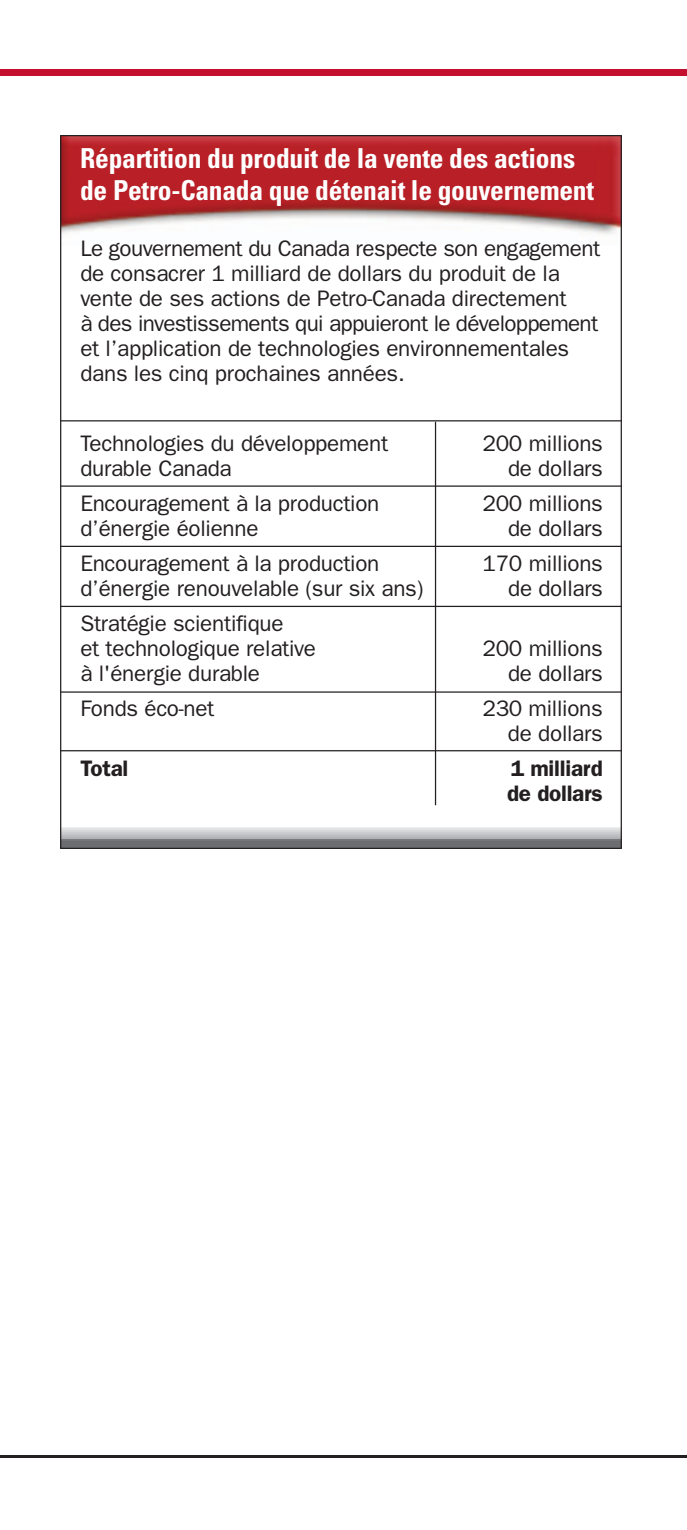
<style>
.page{position:relative;width:687px;height:1530px;background:#fff}
.page>*{position:absolute;margin:0;border:0;box-sizing:border-box;transform-origin:0 0}
.t1{font:700 condensed 27.5px/32.5px "Univers";letter-spacing:-.01em;color:#fff}
.t2{font:22.5px/25px "Franklin Gothic";letter-spacing:-.01em;color:#231f20}
.t3{font:600 22.5px/25px "Franklin Gothic";letter-spacing:-.01em;color:#231f20}
</style>
<div class="page">
<div style="left:60px;top:840px;width:561px;height:8px;background:#6c6d70"></div>
<hr style="left:60px;top:840px;width:561px;height:1px;background:#818386">
<hr style="left:60px;top:839px;width:561px;height:1px;background:#87898c">
<hr style="left:60px;top:838px;width:561px;height:1px;background:#909295">
<hr style="left:60px;top:837px;width:561px;height:1px;background:#97999c">
<hr style="left:60px;top:836px;width:561px;height:1px;background:#a0a1a5">
<hr style="left:60px;top:835px;width:561px;height:1px;background:#a8a9ad">
<hr style="left:60px;top:834px;width:561px;height:1px;background:#b0b1b5">
<hr style="left:60px;top:833px;width:561px;height:1px;background:#b8b9bc">
<hr style="left:60px;top:832px;width:561px;height:1px;background:#c0c1c4">
<hr style="left:60px;top:831px;width:561px;height:1px;background:#c8c9cb">
<hr style="left:60px;top:830px;width:561px;height:1px;background:#d0d1d3">
<hr style="left:60px;top:829px;width:561px;height:1px;background:#d8d9db">
<hr style="left:60px;top:828px;width:561px;height:1px;background:#e1e2e4">
<hr style="left:60px;top:827px;width:561px;height:1px;background:#e8e9ea">
<hr style="left:0;top:1455px;width:686px;height:3px;background:#231f20">
<div style="left:0;top:69px;width:686px;height:7px;background:#c3102f"></div>
<img style="left:62px;top:137px;width:557px;height:98px">
<hr style="left:60px;top:420px;width:561px;height:1px;background:#231f20">
<hr style="left:60px;top:485px;width:561px;height:2px;background:#231f20">
<hr style="left:60px;top:546px;width:561px;height:1px;background:#231f20">
<hr style="left:60px;top:606px;width:561px;height:1px;background:#231f20">
<hr style="left:60px;top:691px;width:561px;height:2px;background:#231f20">
<hr style="left:60px;top:750px;width:561px;height:1px;background:#231f20">
<hr style="left:434px;top:422px;width:2px;height:383px;background:#231f20">
<p class="t1" style="left:80px;top:144px;width:515px">Répartition du produit de la vente des actions de Petro-Canada que détenait le gouvernement</p>
<p class="t2" style="left:80px;top:236px;width:521px">Le gouvernement du Canada respecte son engagement de consacrer 1 milliard de dollars du produit de la vente de ses actions de Petro-Canada directement<br>à des investissements qui appuieront le développement et l’application de technologies environnementales dans les cinq prochaines années.</p>
<p class="t2" style="left:80px;top:431px;width:309px">Technologies du développement</p>
<p class="t2" style="left:482px;top:431px;width:122px">200 millions</p>
<p class="t2" style="left:80px;top:456px;width:153px">durable Canada</p>
<p class="t2" style="left:507px;top:456px;width:96px">de dollars</p>
<p class="t2" style="left:80px;top:491px;width:300px">Encouragement à la production</p>
<p class="t2" style="left:482px;top:491px;width:122px">200 millions</p>
<p class="t2" style="left:80px;top:516px;width:180px">d’énergie éolienne</p>
<p class="t2" style="left:507px;top:516px;width:96px">de dollars</p>
<p class="t2" style="left:80px;top:551px;width:300px">Encouragement à la production</p>
<p class="t2" style="left:482px;top:551px;width:122px">170 millions</p>
<p class="t2" style="left:80px;top:576px;width:344px">d’énergie renouvelable (sur six ans)</p>
<p class="t2" style="left:508px;top:576px;width:96px">de dollars</p>
<p class="t2" style="left:80px;top:611px;width:237px">Stratégie scientifique<br>et technologique relative</p>
<p class="t2" style="left:482px;top:636px;width:122px">200 millions</p>
<p class="t2" style="left:80px;top:661px;width:181px">à l'énergie durable</p>
<p class="t2" style="left:507px;top:661px;width:96px">de dollars</p>
<p class="t2" style="left:80px;top:696px;width:136px">Fonds éco-net</p>
<p class="t2" style="left:482px;top:696px;width:122px;text-align:right">230 millions de dollars</p>
<p class="t3" style="left:80px;top:756px;width:50px">Total</p>
<p class="t3" style="left:506px;top:756px;width:97px">1 milliard de dollars</p>
</div>
